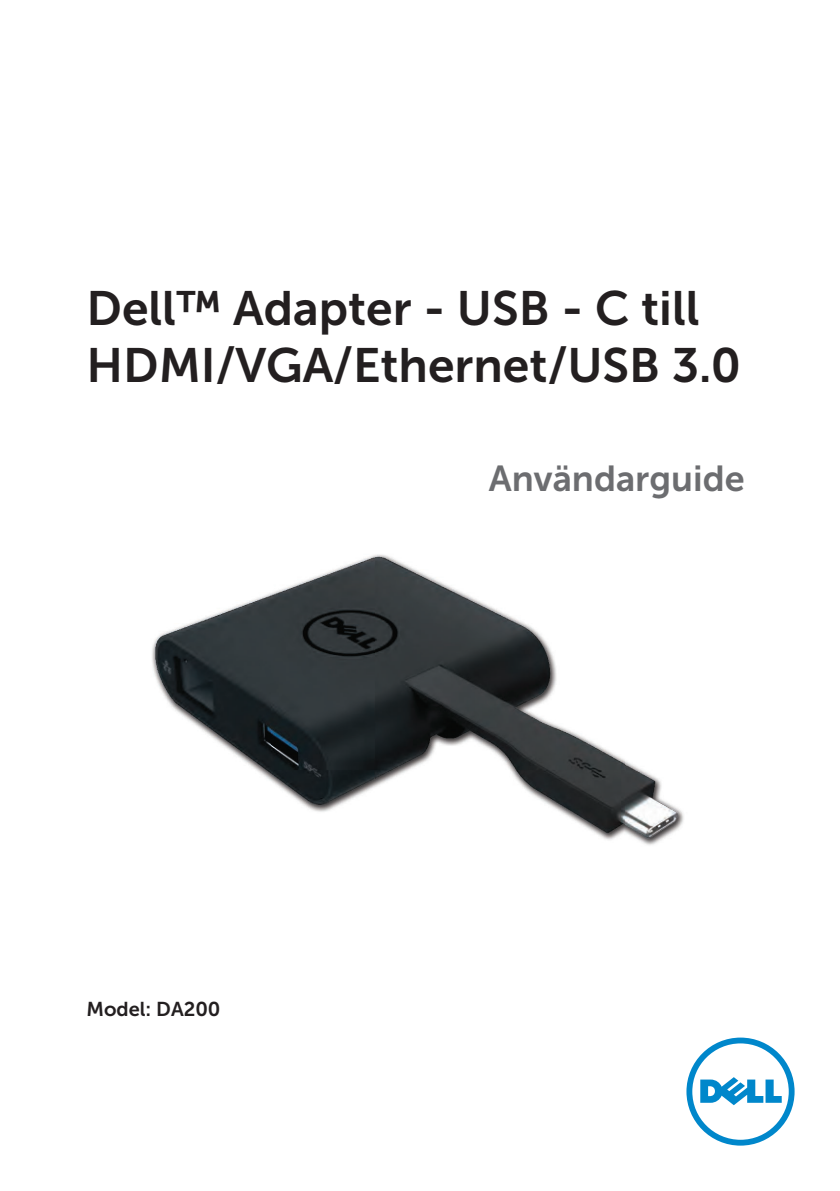
<style>
.page{position:relative;width:840px;height:1191px;background:#fff}
.page>*{position:absolute;margin:0;border:0;box-sizing:border-box;transform-origin:0 0}
.t1{font:48px/57.6px "Museo Sans For Dell 700";color:#231f20}
.t2{font:36px "Museo Sans For Dell 700";color:#6c6d70}
.t3{font:20px "Museo Sans For Dell 700";color:#231f20}
</style>
<div class="page">
<svg style="left:686px;top:1037px;width:108px;height:108px"></svg>
<img style="left:152px;top:554px;width:532px;height:291px">
<p class="t1" style="left:86px;top:279px;width:655px">Dell™ Adapter - USB - C till<br>HDMI/VGA/Ethernet/USB 3.0</p>
<p class="t3" style="left:86px;top:998px;width:135px">Model: DA200</p>
<p class="t2" style="left:488px;top:458px;width:257px">Användarguide</p>
</div>
